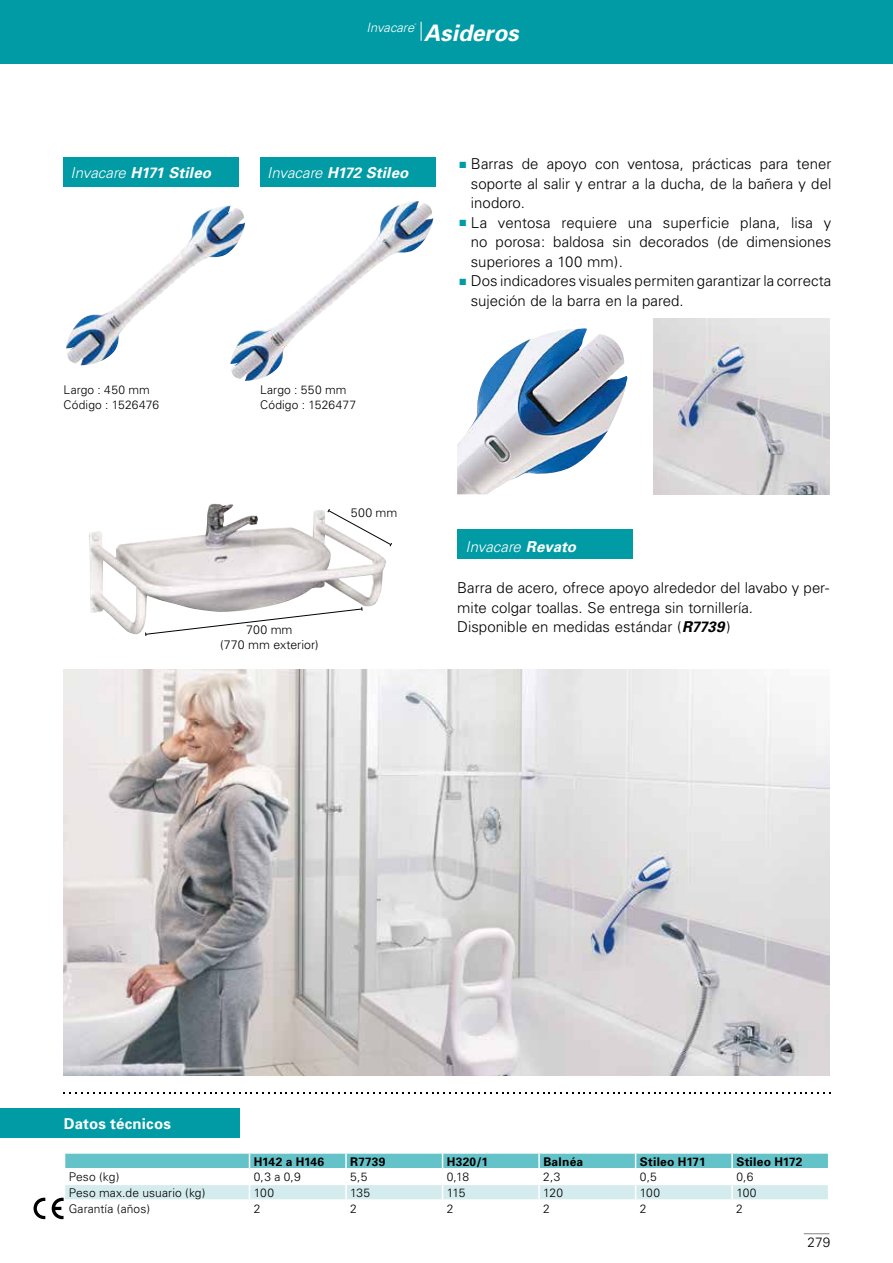
<style>
.page{position:relative;width:893px;height:1263px;background:#fff}
.page>*{position:absolute;margin:0;border:0;box-sizing:border-box;transform-origin:0 0}
.t1{font:italic 700 22.8px "Univers";color:#fff}
.t2{font:300 15px/19.5px "Univers";color:#000;text-align:justify}
.t3{font:italic 700 15px "Univers";letter-spacing:.01em;color:#fff}
.t4{font:italic 300 15px "Univers";color:#fff}
.t5{font:700 15px "Univers";letter-spacing:.015em;color:#fff}
.t6{font:300 13.5px "Univers";color:#000}
.t7{font:italic 300 12.9px "Univers";color:#fff}
.t8{font:300 12.3px "Univers";color:#000}
.t9{font:300 12px/14.4px "Univers";letter-spacing:.01em;color:#000}
.t10{font:700 12px "Univers";letter-spacing:.02em;color:#000}
.t11{font:700 12px "Univers";letter-spacing:-.02em;color:#000}
.t12{font:italic 300 2.25px "Univers";color:#fff}
.s1{font-weight:300}
.s2{color:#009ba4}
.s3{font-weight:700}
.s4{font-weight:700;font-style:italic}
</style>
<div class="page">
<svg style="left:804px;top:1233px;width:25px;height:1px"></svg>
<div style="left:0;top:0;width:893px;height:64px;background:#009ba4"></div>
<svg style="left:421px;top:22px;width:1px;height:19px"></svg>
<div style="left:64px;top:157px;width:175px;height:30px;background:#009ba4"></div>
<div style="left:260px;top:157px;width:176px;height:30px;background:#009ba4"></div>
<img style="left:66px;top:206px;width:164px;height:160px">
<img style="left:230px;top:201px;width:203px;height:180px">
<img style="left:457px;top:328px;width:171px;height:166px">
<img style="left:654px;top:319px;width:175px;height:175px">
<div style="left:457px;top:529px;width:176px;height:30px;background:#009ba4"></div>
<img style="left:89px;top:504px;width:297px;height:130px">
<svg style="left:145px;top:607px;width:218px;height:29px"></svg>
<svg style="left:327px;top:508px;width:65px;height:39px"></svg>
<div style="left:0;top:1108px;width:239px;height:29px;background:#009ba4"></div>
<svg style="left:64px;top:1092px;width:766px;height:2px"></svg>
<svg style="left:52px;top:1153px;width:777px;height:66px"></svg>
<svg style="left:34px;top:1198px;width:11px;height:21px"></svg>
<img style="left:64px;top:670px;width:765px;height:406px">
<p class="t7" style="left:366px;top:19px;width:49px">Invacare</p>
<p class="t12" style="left:414px;top:23px;width:3px">®</p>
<h1 class="t1" style="left:424px;top:19px;width:96px">Asideros</h1>
<p class="t3" style="left:71px;top:164px;width:142px"><span class="s1">Invacare</span> H171 Stileo</p>
<p class="t3" style="left:267px;top:164px;width:143px"><span class="s1">Invacare</span> H172 Stileo</p>
<p class="t9" style="left:64px;top:383px;width:97px">Largo : 450 mm<br>Código : 1526476</p>
<p class="t9" style="left:260px;top:383px;width:97px">Largo : 550 mm<br>Código : 1526477</p>
<p class="t8" style="left:351px;top:505px;width:48px">500 mm</p>
<p class="t2" style="left:471px;top:154px;width:362px;text-indent:-11px"><span class="s2">■</span> Barras de apoyo con ventosa, prácticas para tener soporte al salir y entrar a la ducha, de la bañera y del inodoro.</p>
<p class="t2" style="left:471px;top:213px;width:362px;text-indent:-11px"><span class="s2">■</span> La ventosa requiere una superficie plana, lisa y no porosa: baldosa sin decorados (de dimensiones superiores a 100 mm).</p>
<p class="t2" style="left:471px;top:271px;width:362px;text-indent:-11px"><span class="s2">■</span> Dos indicadores visuales permiten garantizar la correcta sujeción de la barra en la pared.</p>
<p class="t4" style="left:466px;top:537px;width:112px">Invacare <span class="s3">Revato</span></p>
<p class="t2" style="left:457px;top:578px;width:374px">Barra de acero, ofrece apoyo alrededor del lavabo y per&shy;mite colgar toallas. Se entrega sin tornillería.</p>
<p class="t8" style="left:246px;top:623px;width:48px">700 mm</p>
<p class="t2" style="left:457px;top:617px;width:275px">Disponible en medidas estándar (<span class="s4">R7739</span>)</p>
<p class="t8" style="left:220px;top:637px;width:100px">(770 mm exterior)</p>
<p class="t5" style="left:64px;top:1114px;width:109px">Datos técnicos</p>
<p class="t11" style="left:254px;top:1154px;width:72px">H142 a H146</p>
<p class="t10" style="left:350px;top:1154px;width:37px">R7739</p>
<p class="t10" style="left:447px;top:1154px;width:43px">H320/1</p>
<p class="t10" style="left:543px;top:1154px;width:41px">Balnéa</p>
<p class="t10" style="left:640px;top:1154px;width:67px">Stileo H171</p>
<p class="t10" style="left:736px;top:1154px;width:68px">Stileo H172</p>
<p class="t9" style="left:69px;top:1170px;width:52px">Peso (kg)</p>
<p class="t9" style="left:254px;top:1170px;width:49px">0,3 a 0,9</p>
<p class="t9" style="left:350px;top:1170px;width:19px">5,5</p>
<p class="t9" style="left:447px;top:1170px;width:24px">0,18</p>
<p class="t9" style="left:543px;top:1170px;width:19px">2,3</p>
<p class="t9" style="left:640px;top:1170px;width:19px">0,5</p>
<p class="t9" style="left:736px;top:1170px;width:19px">0,6</p>
<p class="t9" style="left:69px;top:1185px;width:138px">Peso max.de usuario (kg)</p>
<p class="t9" style="left:254px;top:1185px;width:22px">100</p>
<p class="t9" style="left:350px;top:1185px;width:22px">135</p>
<p class="t9" style="left:447px;top:1185px;width:20px">115</p>
<p class="t9" style="left:543px;top:1185px;width:21px">120</p>
<p class="t9" style="left:640px;top:1185px;width:22px">100</p>
<p class="t9" style="left:736px;top:1185px;width:22px">100</p>
<p class="t9" style="left:69px;top:1201px;width:83px">Garantía (años)</p>
<p class="t9" style="left:254px;top:1201px;width:8px">2</p>
<p class="t9" style="left:350px;top:1201px;width:8px">2</p>
<p class="t9" style="left:447px;top:1201px;width:8px">2</p>
<p class="t9" style="left:543px;top:1201px;width:8px">2</p>
<p class="t9" style="left:640px;top:1201px;width:8px">2</p>
<p class="t9" style="left:736px;top:1201px;width:8px">2</p>
<p class="t6" style="left:807px;top:1234px;width:24px">279</p>
</div>
